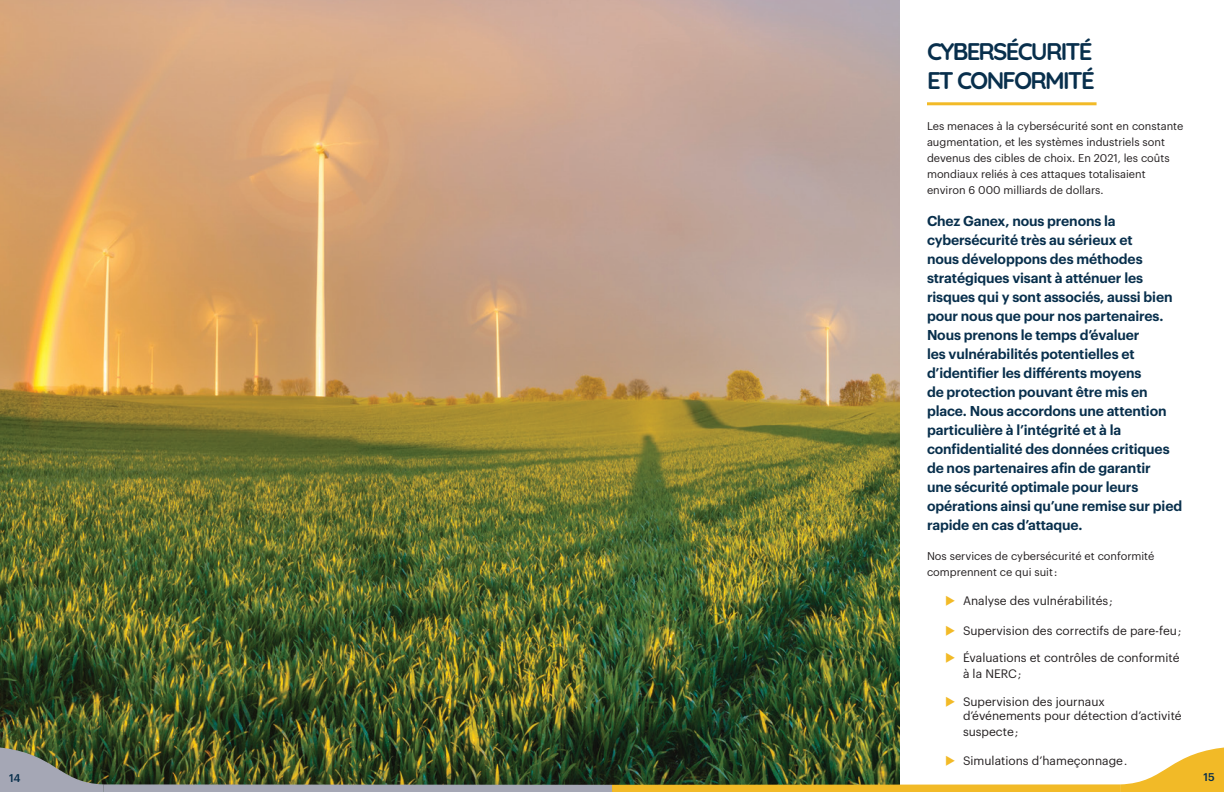
<style>
.page{position:relative;width:1224px;height:792px;background:#fff}
.page>*{position:absolute;margin:0;border:0;box-sizing:border-box;transform-origin:0 0}
.Title_Ganex{font:700 24px/28.8px "Quicksand";letter-spacing:-.075em;color:#082f4c}
.Test_emphasized{font:600 14px/19px "Graphik";letter-spacing:-.01em;color:#082f4c}
.t1{font:12px/16px "Graphik";color:#231f20}
.t2{font:11px/16px "Graphik";color:#231f20}
.t3{font:500 11px "Graphik";color:#082f4c}
.s1{font-size:11px}
</style>
<div class="page">
<hr style="left:927px;top:102px;width:170px;height:3px;background:#f2ba27">
<img style="left:0;top:0;width:900px;height:747px">
<img style="left:0;top:747px;width:1224px;height:45px">
<p class="Title_Ganex" style="left:927px;top:35px;width:169px">CYBERSÉCURITÉ<br>ET CONFORMITÉ</p>
<p class="t2" style="left:927px;top:117px;width:258px">Les menaces à la cybersécurité sont en constante augmentation, et les systèmes industriels sont devenus des cibles de choix. En 2021, les coûts mondiaux reliés à ces attaques totalisaient environ 6 000 milliards de dollars.</p>
<p class="Test_emphasized" style="left:927px;top:211px;width:257px">Chez Ganex, nous prenons la cybersécurité très au sérieux et<br>nous développons des méthodes stratégiques visant à atténuer les risques qui y sont associés, aussi bien pour nous que pour nos partenaires.<br>Nous prenons le temps d’évaluer<br>les vulnérabilités potentielles et d’identifier les différents moyens<br>de protection pouvant être mis en place. Nous accordons une attention particulière à l’intégrité et à la confidentialité des données critiques de nos partenaires afin de garantir<br>une sécurité optimale pour leurs opérations ainsi qu’une remise sur pied rapide en cas d’attaque.</p>
<p class="t2" style="left:927px;top:547px;width:229px">Nos services de cybersécurité et conformité comprennent ce qui suit :</p>
<p class="t1" style="left:963px;top:592px;width:151px">Analyse des vulnérabilités <span class="s1">;</span></p>
<p class="t1" style="left:963px;top:622px;width:220px">Supervision des correctifs de pare-feu <span class="s1">;</span></p>
<p class="t1" style="left:963px;top:649px;width:218px">Évaluations et contrôles de conformité à la NERC <span class="s1">;</span></p>
<p class="t1" style="left:963px;top:694px;width:220px;line-height:14px">Supervision des journaux d’événements pour détection d’activité</p>
<p class="t1" style="left:963px;top:723px;width:57px">suspecte <span class="s1">;</span></p>
<p class="t1" style="left:963px;top:752px;width:166px">Simulations d’hameçonnage <span class="s1">.</span></p>
<p class="t3" style="left:9px;top:769px;width:13px">14</p>
<p class="t3" style="left:1204px;top:769px;width:13px">15</p>
</div>
